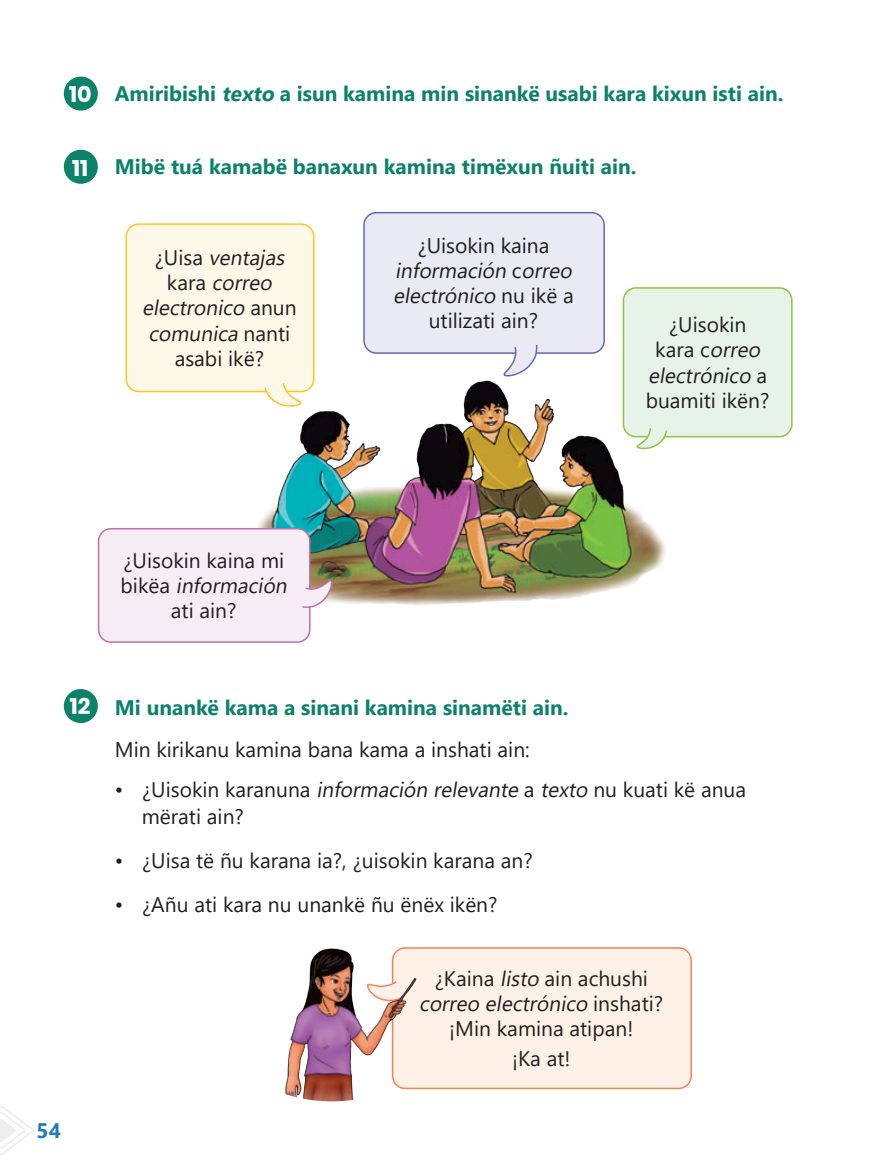
<style>
.page{position:relative;width:872px;height:1170px;background:#fff}
.page>*{position:absolute;margin:0;border:0;box-sizing:border-box;transform-origin:0 0}
.t1{font:700 22.5px "Poppins";color:#fff}
.t2{font:21px/25.2px "Segoe UI";color:#231f20;text-align:center}
.t3{font:700 21px "Segoe UI";color:#0d826a}
.t4{font:italic 21px/25.2px "Segoe UI";color:#231f20;text-align:center}
.t5{font:700 21px "Segoe UI";color:#2479be}
.s1{font-style:italic}
.s2{font-style:normal}
.s3{font-family:"Poppins";font-size:22.5px;color:#fff}
</style>
<div class="page">
<svg style="left:0;top:1106px;width:34px;height:49px"></svg>
<div style="left:64px;top:77px;width:34px;height:34px;background:#0d826a;border-radius:50%"></div>
<div style="left:64px;top:150px;width:34px;height:34px;background:#0d826a;border-radius:50%"></div>
<img style="left:234px;top:366px;width:432px;height:257px">
<div style="left:126px;top:224px;width:188px;height:167px;background:#fef8e8;border-radius:12px"></div>
<div style="left:125px;top:223px;width:189px;height:169px;border:2px solid #fec427;border-radius:12px"></div>
<div style="left:99px;top:528px;width:211px;height:114px;background:#f7eef5;border-radius:12px"></div>
<div style="left:98px;top:528px;width:212px;height:114px;border:2px solid #bd72ae;border-radius:12px"></div>
<div style="left:364px;top:213px;width:240px;height:140px;background:#e9eaf4;border-radius:12px"></div>
<div style="left:363px;top:212px;width:242px;height:142px;border:2px solid #6369b0;border-radius:12px"></div>
<div style="left:623px;top:288px;width:169px;height:148px;background:#e7f2e9;border-radius:12px"></div>
<div style="left:622px;top:287px;width:170px;height:150px;border:2px solid #8bc63e;border-radius:12px"></div>
<svg style="left:635px;top:428px;width:33px;height:21px"></svg>
<svg style="left:263px;top:383px;width:40px;height:23px"></svg>
<svg style="left:302px;top:578px;width:31px;height:30px"></svg>
<svg style="left:502px;top:345px;width:36px;height:32px"></svg>
<div style="left:392px;top:947px;width:299px;height:141px;background:#fef1e8;border-radius:12px"></div>
<div style="left:392px;top:947px;width:300px;height:142px;border:2px solid #f58355;border-radius:12px"></div>
<img style="left:285px;top:947px;width:149px;height:154px">
<div style="left:64px;top:689px;width:34px;height:34px;background:#0d826a;border-radius:50%"></div>
<p class="t1" style="left:69px;top:81px;width:24px">10</p>
<p class="t1" style="left:72px;top:155px;width:18px">11</p>
<p class="t3" style="left:115px;top:74px;width:670px">Amiribishi <span class="s1">texto</span> a isun kamina min sinankë usabi kara kixun isti ain.</p>
<p class="t3" style="left:115px;top:146px;width:523px">Mibë tuá kamabë banaxun kamina timëxun ñuiti ain.</p>
<p class="t4" style="left:142px;top:243px;width:156px"><span class="s2">¿ U i s a</span> ventajas <span class="s2">ka ra</span> correo electronico <span class="s2">a n u n </span>comunica <span class="s2">n a n t i asabi ikë?</span></p>
<p class="t2" style="left:393px;top:231px;width:186px">¿Uisokin kaina <span class="s1">información</span> c <span class="s1">orreo electrónico</span> n u i k ë a utilizati ain?</p>
<p class="t2" style="left:645px;top:310px;width:125px">¿Uisokin<br>kara c<span class="s1">orreo electrónico</span> a buamiti ikën?</p>
<p class="t2" style="left:121px;top:546px;width:173px">¿Uisokin kaina mi b i kë a <span class="s1">información </span>ati ain?</p>
<p class="t3" style="left:70px;top:687px;width:500px"><span class="s3">12</span> Mi unankë kama a sinani kamina sinamëti ain.</p>
<p class="t2" style="left:115px;top:734px;width:416px">Min kirikanu kamina bana kama a inshati ain:</p>
<p class="t2" style="left:142px;top:774px;width:606px;line-height:27px;text-align:left;text-indent:-27px">• ¿Uisokin karanuna <span class="s1">informaciónrelevante</span> a <span class="s1">texto</span> nu kuati kë anua mërati ain?</p>
<p class="t2" style="left:115px;top:846px;width:419px">• ¿Uisa të ñu karana ia?, ¿uisokin karana an?</p>
<p class="t2" style="left:115px;top:890px;width:384px">• ¿Añu ati kara nu unankë ñu ënëx ikën?</p>
<p class="t5" style="left:37px;top:1110px;width:26px">54</p>
<p class="t2" style="left:419px;top:963px;width:245px">¿Kaina <span class="s1">listo</span> ain achushi <span class="s1">correo electrónico</span> i n s h a t i ? ¡Min kamina atipan!</p>
<p class="t2" style="left:512px;top:1043px;width:60px">¡Ka at!</p>
</div>
